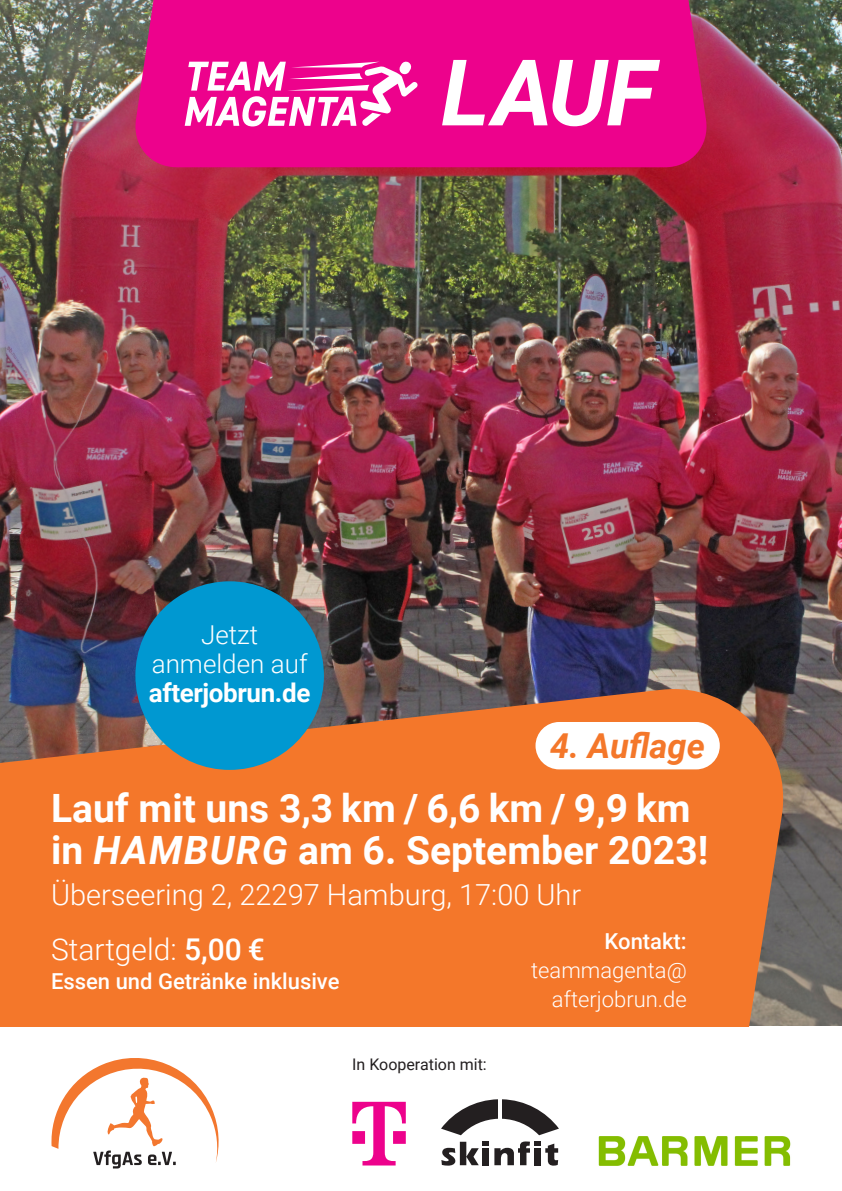
<style>
.page{position:relative;width:842px;height:1191px;background:#fff}
.page>*{position:absolute;margin:0;border:0;box-sizing:border-box;transform-origin:0 0}
.t1{font:italic 700 92px "Roboto";color:#fff}
.t2{font:700 39px/42px "Roboto";color:#fff}
.t3{font:italic 700 34.3px "Roboto";color:#f4772a}
.t4{font:300 30px "Roboto";color:#fff}
.t5{font:300 29px "Roboto";color:#fff}
.t6{font:300 26px/29px "Roboto";color:#fff;text-align:center}
.t7{font:700 26px "Roboto";letter-spacing:-.015em;color:#fff}
.t8{font:500 22px "Roboto";color:#fff}
.t9{font:300 22px/29px "Roboto";color:#fff;text-align:right}
.t10{font:16px "Roboto";color:#231f20}
.s1{font-style:italic}
.s2{font-weight:500}
</style>
<div class="page">
<img style="left:0;top:0;width:842px;height:1026px">
<div style="left:132px;top:0;width:578px;height:167px;background:#ed028c"></div>
<svg style="left:0;top:682px;width:793px;height:344px;background:#e2732f"></svg>
<div style="left:135px;top:581px;width:189px;height:189px;background:#0098d1;border-radius:50%"></div>
<svg style="left:352px;top:1101px;width:54px;height:64px"></svg>
<img style="left:598px;top:1136px;width:193px;height:30px">
<svg style="left:185px;top:61px;width:233px;height:65px"></svg>
<svg style="left:441px;top:1141px;width:117px;height:24px"></svg>
<svg style="left:441px;top:1099px;width:118px;height:36px"></svg>
<svg style="left:51px;top:1058px;width:168px;height:110px"></svg>
<div style="left:535px;top:722px;width:185px;height:47px;background:#fff;border-radius:24px"></div>
<h1 class="t1" style="left:441px;top:28px;width:216px">LAUF</h1>
<p class="t6" style="left:152px;top:619px;width:157px">Jetzt anmelden auf</p>
<p class="t7" style="left:149px;top:675px;width:163px">afterjobrun.de</p>
<p class="t3" style="left:550px;top:721px;width:156px">4. Auflage</p>
<p class="t2" style="left:51px;top:785px;width:659px">Lauf mit uns 3,3 km / 6,6 km / 9,9 km in <span class="s1">HAMBURG</span> am 6. September 2023!</p>
<p class="t5" style="left:51px;top:874px;width:532px">Überseering 2, 22297 Hamburg, 17:00 Uhr</p>
<p class="t8" style="left:605px;top:926px;width:84px">Kontakt:</p>
<p class="t9" style="left:531px;top:955px;width:157px">teammagenta@ afterjobrun.de</p>
<p class="t4" style="left:51px;top:928px;width:215px">Startgeld: <span class="s2">5,00 €</span></p>
<p class="t8" style="left:51px;top:966px;width:290px">Essen und Getränke inklusive</p>
<p class="t10" style="left:352px;top:1052px;width:136px">In Kooperation mit:</p>
</div>
